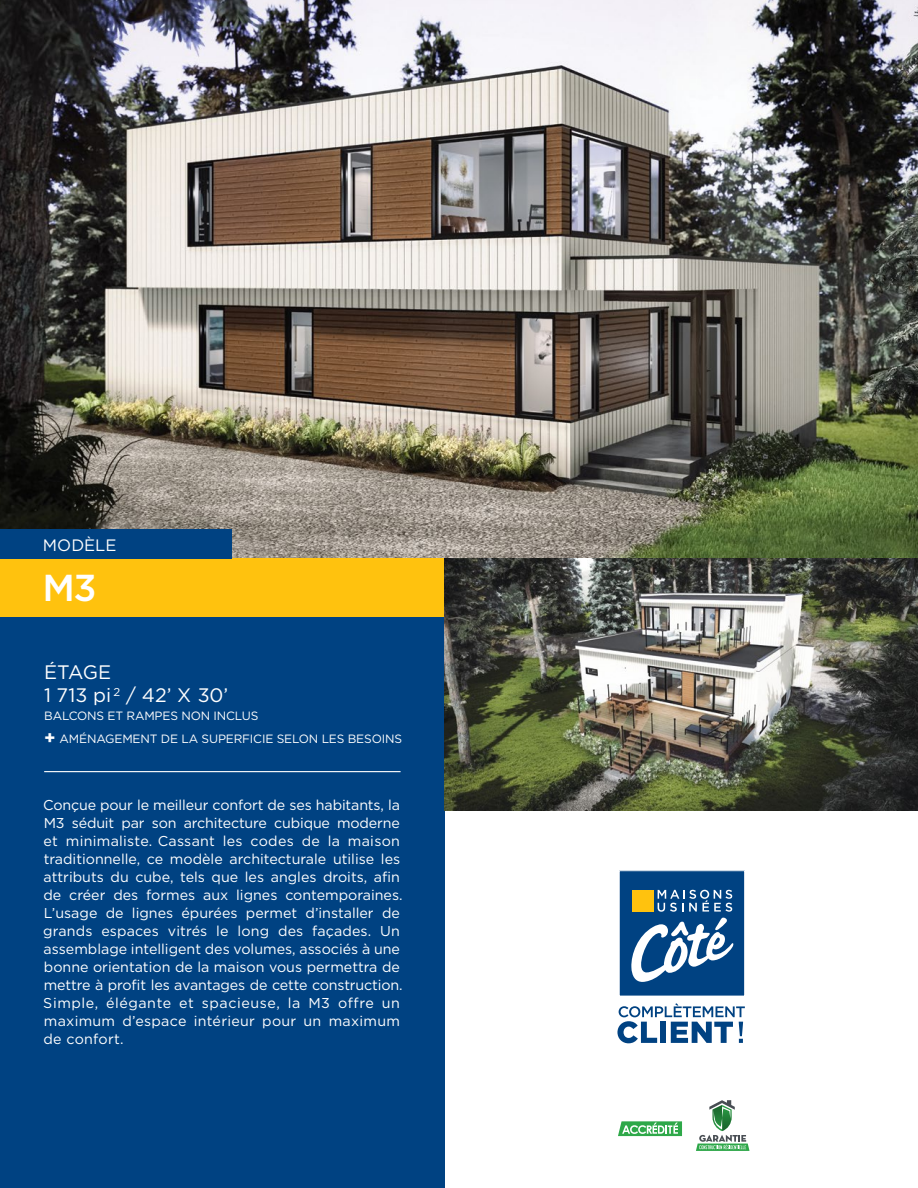
<style>
.page{position:relative;width:918px;height:1188px;background:#fff}
.page>*{position:absolute;margin:0;border:0;box-sizing:border-box;transform-origin:0 0}
.t1{font:500 37.5px "Gotham";color:#fff}
.t2{font:19.5px/23.4px "Gotham";color:#fff}
.t3{font:16.5px "Gotham";color:#fff}
.t4{font:14.25px/18px "Gotham";color:#fff}
.t5{font:12px/22.5px "Gotham";letter-spacing:-.015em;color:#fff}
.s1{font-weight:700;font-size:18px}
</style>
<div class="page">
<img style="left:0;top:0;width:918px;height:558px">
<div style="left:0;top:558px;width:445px;height:60px;background:#ffc20e"></div>
<div style="left:0;top:618px;width:445px;height:570px;background:#004282"></div>
<div style="left:0;top:529px;width:231px;height:29px;background:#004282"></div>
<hr style="left:44px;top:771px;width:357px;height:1px;background:#fff">
<svg style="left:617px;top:1003px;width:128px;height:40px"></svg>
<div style="left:619px;top:871px;width:126px;height:125px;background:#004282"></div>
<div style="left:619px;top:870px;width:126px;height:126px;border:1px solid #fff"></div>
<svg style="left:658px;top:890px;width:74px;height:22px"></svg>
<div style="left:632px;top:890px;width:21px;height:22px;background:#ffc20e"></div>
<svg style="left:631px;top:918px;width:103px;height:64px"></svg>
<svg style="left:618px;top:1121px;width:64px;height:15px"></svg>
<svg style="left:696px;top:1100px;width:54px;height:51px"></svg>
<img style="left:445px;top:558px;width:473px;height:253px">
<p class="t3" style="left:43px;top:535px;width:75px">MODÈLE</p>
<h1 class="t1" style="left:42px;top:563px;width:56px">M3</h1>
<h2 class="t2" style="left:44px;top:660px;width:186px">ÉTAGE<br>1 713 pi <sup>2</sup> / 42’ X 30’</h2>
<p class="t5" style="left:44px;top:705px;width:359px">BALCONS ET RAMPES NON INCLUS<br><span class="s1">+</span> AMÉNAGEMENT DE LA SUPERFICIE SELON LES BESOINS</p>
<p class="t4" style="left:43px;top:795px;width:361px">Conçue pour le meilleur confort de ses habitants, la M3 séduit par son architecture cubique moderne et minimaliste. Cassant les codes de la maison traditionnelle, ce modèle architecturale utilise les attributs du cube, tels que les angles droits, afin de créer des formes aux lignes contemporaines.<br>L’usage de lignes épurées permet d’installer de grands espaces vitrés le long des façades. Un assemblage intelligent des volumes, associés à une bonne orientation de la maison vous permettra de mettre à profit les avantages de cette construction.<br>Simple, élégante et spacieuse, la M3 offre un maximum d’espace intérieur pour un maximum de confort.</p>
</div>
